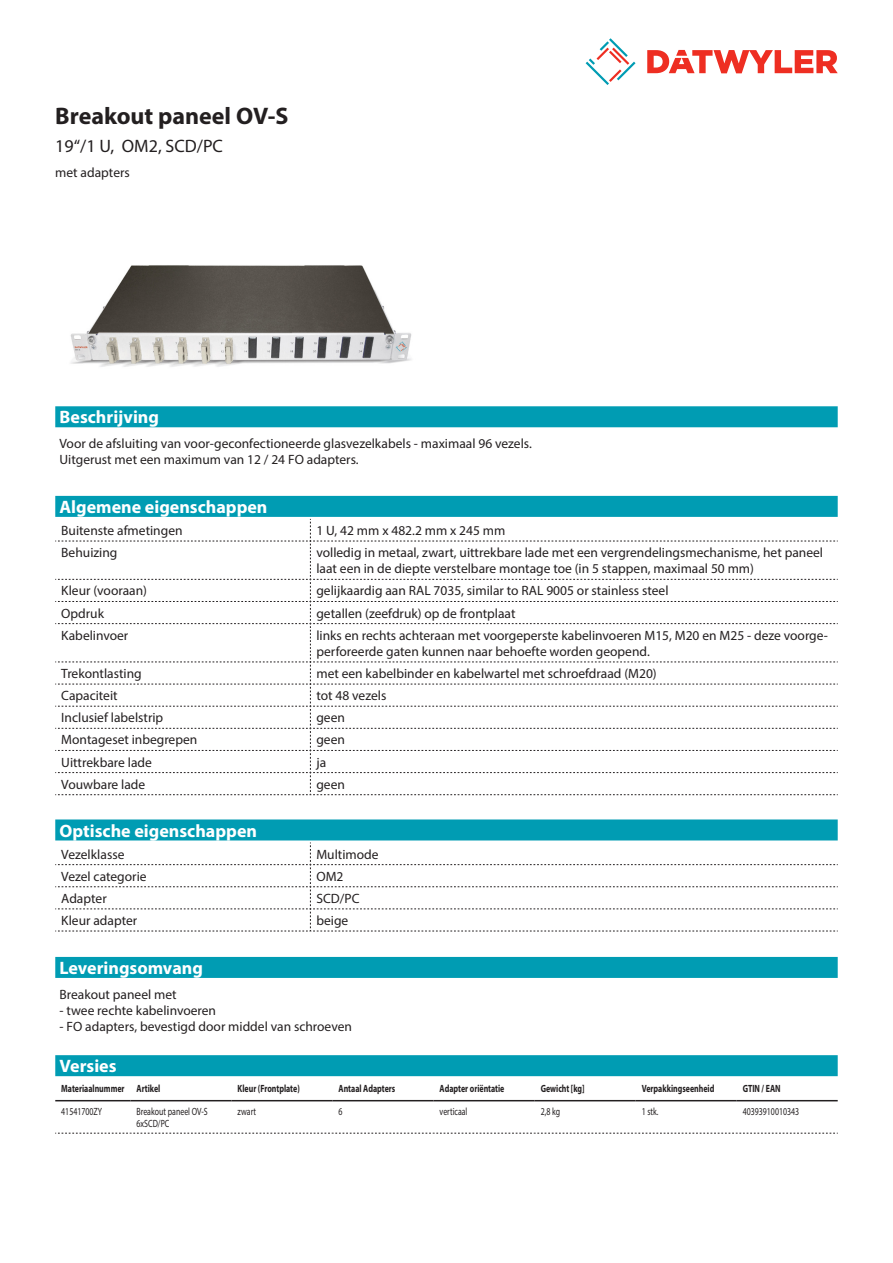
<style>
.page{position:relative;width:893px;height:1263px;background:#fff}
.page>*{position:absolute;margin:0;border:0;box-sizing:border-box;transform-origin:0 0}
.Product_Head{font:700 24px "Myriad Pro";color:#231f20}
.Standard_Head_Proper{font:700 18px "Myriad Pro";color:#fff}
.SubHead{font:18px "Myriad Pro";color:#231f20}
.myriad_light_propert{font:13.5px/16.2px "Myriad Pro";color:#231f20}
.Standard_text{font:13.5px/16.2px "Myriad Pro";color:#231f20}
.myriadbold{font:700 10.5px "Myriad Pro";color:#231f20;scale:.75 1}
.myriadlight{font:10.5px/12.6px "Myriad Pro";color:#231f20;scale:.75 1}
</style>
<div class="page">
<svg style="left:586px;top:38px;width:49px;height:47px"></svg>
<svg style="left:647px;top:50px;width:191px;height:23px"></svg>
<img style="left:70px;top:265px;width:342px;height:102px">
<div style="left:55px;top:1055px;width:783px;height:21px;background:#009cb3"></div>
<hr style="left:55px;top:1100px;width:76px;height:1px;background:#231f20">
<hr style="left:131px;top:1100px;width:101px;height:1px;background:#231f20">
<hr style="left:232px;top:1100px;width:101px;height:1px;background:#231f20">
<hr style="left:333px;top:1100px;width:101px;height:1px;background:#231f20">
<hr style="left:434px;top:1100px;width:101px;height:1px;background:#231f20">
<hr style="left:535px;top:1100px;width:101px;height:1px;background:#231f20">
<hr style="left:636px;top:1100px;width:101px;height:1px;background:#231f20">
<hr style="left:737px;top:1100px;width:101px;height:1px;background:#231f20">
<svg style="left:55px;top:1133px;width:783px;height:1px"></svg>
<div style="left:55px;top:406px;width:783px;height:21px;background:#009cb3"></div>
<div style="left:55px;top:957px;width:783px;height:21px;background:#009cb3"></div>
<div style="left:55px;top:496px;width:783px;height:21px;background:#009cb3"></div>
<svg style="left:55px;top:519px;width:783px;height:276px"></svg>
<div style="left:55px;top:819px;width:783px;height:21px;background:#009cb3"></div>
<svg style="left:55px;top:842px;width:783px;height:90px"></svg>
<p class="Product_Head" style="left:55px;top:101px;width:235px">Breakout paneel OV-S</p>
<p class="SubHead" style="left:55px;top:135px;width:169px">19‘‘/1 U, OM2, SCD/PC</p>
<p class="Standard_text" style="left:55px;top:164px;width:76px">met adapters</p>
<p class="Standard_Head_Proper" style="left:60px;top:405px;width:101px">Beschrijving</p>
<p class="Standard_text" style="left:60px;top:435px;width:474px">Voor de afsluiting van voor-geconfectioneerde glasvezelkabels - maximaal 96 vezels.<br>Uitgerust met een maximum van 12 / 24 FO adapters.</p>
<p class="Standard_Head_Proper" style="left:60px;top:495px;width:209px">Algemene eigenschappen</p>
<p class="myriad_light_propert" style="left:61px;top:522px;width:123px">Buitenste afmetingen</p>
<p class="myriad_light_propert" style="left:316px;top:522px;width:191px">1 U, 42 mm x 482.2 mm x 245 mm</p>
<p class="myriad_light_propert" style="left:61px;top:544px;width:58px">Behuizing</p>
<p class="myriad_light_propert" style="left:316px;top:544px;width:508px">volledig in metaal, zwart, uittrekbare lade met een vergrendelingsmechanisme, het paneel laat een in de diepte verstelbare montage toe (in 5 stappen, maximaal 50 mm)</p>
<p class="myriad_light_propert" style="left:61px;top:583px;width:87px">Kleur (vooraan)</p>
<p class="myriad_light_propert" style="left:316px;top:583px;width:354px">gelijkaardig aan RAL 7035, similar to RAL 9005 or stainless steel</p>
<p class="myriad_light_propert" style="left:61px;top:605px;width:44px">Opdruk</p>
<p class="myriad_light_propert" style="left:316px;top:605px;width:201px">getallen (zeefdruk) op de frontplaat</p>
<p class="myriad_light_propert" style="left:61px;top:627px;width:69px">Kabelinvoer</p>
<p class="myriad_light_propert" style="left:316px;top:627px;width:513px">links en rechts achteraan met voorgeperste kabelinvoeren M15, M20 en M25 - deze voorge&shy;perforeerde gaten kunnen naar behoefte worden geopend.</p>
<p class="myriad_light_propert" style="left:61px;top:665px;width:82px">Trekontlasting</p>
<p class="myriad_light_propert" style="left:316px;top:665px;width:342px">met een kabelbinder en kabelwartel met schroefdraad (M20)</p>
<p class="myriad_light_propert" style="left:61px;top:687px;width:58px">Capaciteit</p>
<p class="myriad_light_propert" style="left:316px;top:687px;width:71px">tot 48 vezels</p>
<p class="myriad_light_propert" style="left:61px;top:709px;width:104px">Inclusief labelstrip</p>
<p class="myriad_light_propert" style="left:316px;top:709px;width:30px">geen</p>
<p class="myriad_light_propert" style="left:61px;top:732px;width:138px">Montageset inbegrepen</p>
<p class="myriad_light_propert" style="left:316px;top:732px;width:30px">geen</p>
<p class="myriad_light_propert" style="left:61px;top:754px;width:92px">Uittrekbare lade</p>
<p class="myriad_light_propert" style="left:316px;top:754px;width:11px">ja</p>
<p class="myriad_light_propert" style="left:61px;top:776px;width:86px">Vouwbare lade</p>
<p class="myriad_light_propert" style="left:316px;top:776px;width:30px">geen</p>
<p class="Standard_Head_Proper" style="left:60px;top:819px;width:199px">Optische eigenschappen</p>
<p class="myriad_light_propert" style="left:61px;top:846px;width:65px">Vezelklasse</p>
<p class="myriad_light_propert" style="left:316px;top:846px;width:64px">Multimode</p>
<p class="myriad_light_propert" style="left:61px;top:868px;width:87px">Vezel categorie</p>
<p class="myriad_light_propert" style="left:316px;top:868px;width:29px">OM2</p>
<p class="myriad_light_propert" style="left:61px;top:890px;width:47px">Adapter</p>
<p class="myriad_light_propert" style="left:316px;top:890px;width:45px">SCD/PC</p>
<p class="myriad_light_propert" style="left:61px;top:912px;width:77px">Kleur adapter</p>
<p class="myriad_light_propert" style="left:316px;top:912px;width:33px">beige</p>
<p class="Standard_Head_Proper" style="left:60px;top:956px;width:145px">Leveringsomvang</p>
<p class="Standard_text" style="left:60px;top:986px;width:119px">Breakout paneel met</p>
<p class="Standard_text" style="left:60px;top:1002px;width:158px">- twee rechte kabelinvoeren</p>
<p class="Standard_text" style="left:60px;top:1018px;width:294px">- FO adapters, bevestigd door middel van schroeven</p>
<p class="Standard_Head_Proper" style="left:60px;top:1054px;width:59px">Versies</p>
<p class="myriadbold" style="left:61px;top:1082px;width:86px">Materiaalnummer</p>
<p class="myriadbold" style="left:137px;top:1082px;width:33px">Artikel</p>
<p class="myriadbold" style="left:238px;top:1082px;width:84px">Kleur (Frontplate)</p>
<p class="myriadbold" style="left:339px;top:1082px;width:77px">Antaal Adapters</p>
<p class="myriadbold" style="left:440px;top:1082px;width:88px">Adapter oriëntatie</p>
<p class="myriadbold" style="left:541px;top:1082px;width:60px">Gewicht [kg]</p>
<p class="myriadbold" style="left:642px;top:1082px;width:98px">Verpakkingseenheid</p>
<p class="myriadbold" style="left:743px;top:1082px;width:52px">GTIN / EAN</p>
<p class="myriadlight" style="left:61px;top:1104px;width:56px">41541700ZY</p>
<p class="myriadlight" style="left:137px;top:1104px;width:96px">Breakout paneel OV-S<br>6xSCD/PC</p>
<p class="myriadlight" style="left:238px;top:1104px;width:26px">zwart</p>
<p class="myriadlight" style="left:339px;top:1104px;width:7px">6</p>
<p class="myriadlight" style="left:440px;top:1104px;width:39px">verticaal</p>
<p class="myriadlight" style="left:541px;top:1104px;width:27px">2,8 kg</p>
<p class="myriadlight" style="left:642px;top:1104px;width:24px">1 stk.</p>
<p class="myriadlight" style="left:743px;top:1104px;width:77px">40393910010343</p>
</div>
